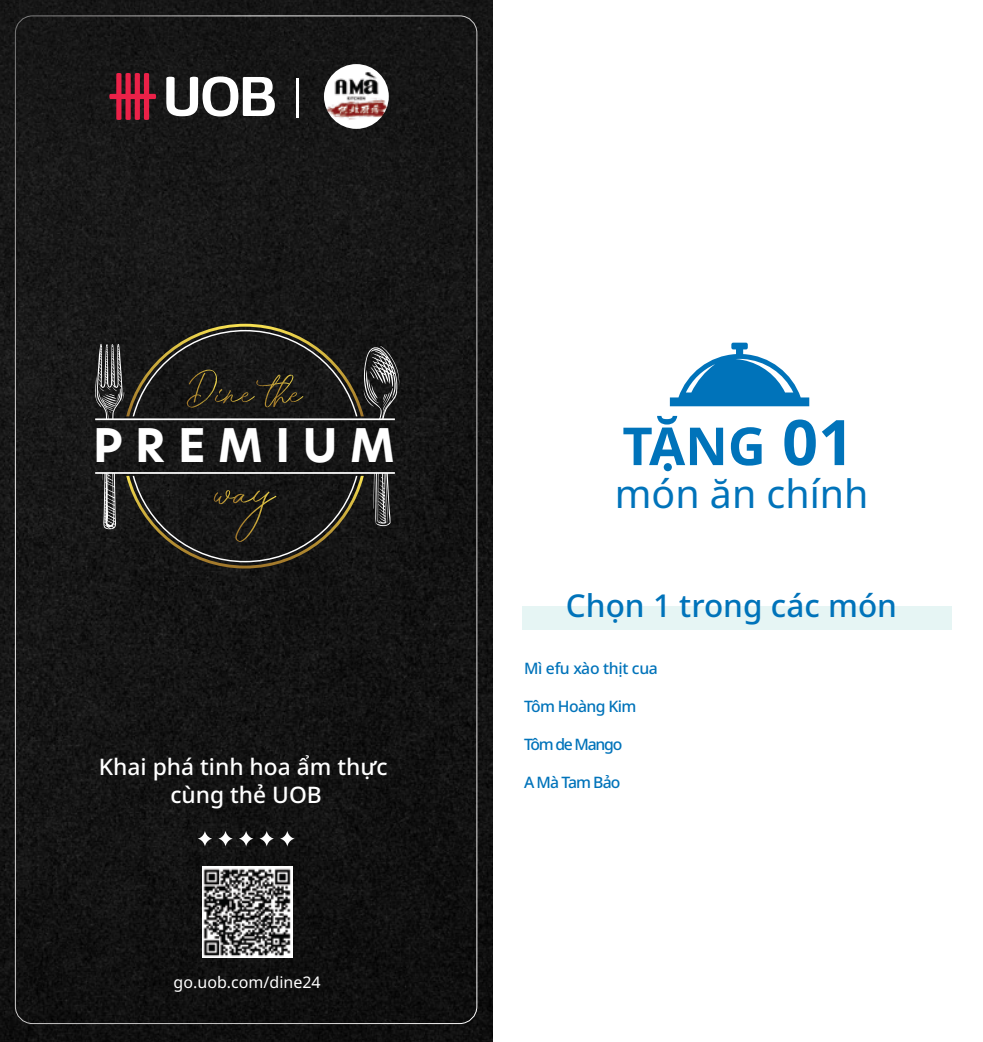
<style>
.page{position:relative;width:983px;height:1042px;background:#fff}
.page>*{position:absolute;margin:0;border:0;box-sizing:border-box;transform-origin:0 0}
.t1{font:700 52.32px "Noto Sans";color:#0073ba}
.t2{font:700 45.32px "New Hero";letter-spacing:.28em;color:#fff}
.t3{font:39.2px "Noto Sans";color:#0073ba}
.t4{font:500 31.5px "Noto Sans";color:#0073ba}
.t5{font:500 22.75px/27.3px "Noto Sans";color:#fff;text-align:center}
.t6{font:15.92px "Noto Sans";color:#fff}
.t7{font:500 15.75px "Noto Sans";letter-spacing:-.04em;color:#0073ba}
.t8{font:500 15.75px "Noto Sans";letter-spacing:-.02em;color:#0073ba}
.t9{font:500 15.75px "Noto Sans";letter-spacing:-.08em;color:#0073ba}
.s1{font-size:62.82px}
</style>
<div class="page">
<div style="left:663px;top:463px;width:8px;height:8px;background:#0073ba;border-radius:50%"></div>
<svg style="left:669px;top:343px;width:140px;height:63px"></svg>
<img style="left:0;top:0;width:492px;height:1042px">
<hr style="left:95px;top:418px;width:300px;height:2px;background:#fff">
<hr style="left:95px;top:472px;width:300px;height:2px;background:#fff">
<svg style="left:373px;top:473px;width:17px;height:54px"></svg>
<svg style="left:102px;top:473px;width:15px;height:56px"></svg>
<svg style="left:95px;top:324px;width:304px;height:95px;background:#2d2b26"></svg>
<svg style="left:126px;top:476px;width:238px;height:92px;background:#23211b"></svg>
<img style="left:202px;top:867px;width:90px;height:90px">
<svg style="left:198px;top:830px;width:14px;height:16px"></svg>
<svg style="left:218px;top:830px;width:15px;height:16px"></svg>
<svg style="left:239px;top:830px;width:14px;height:16px"></svg>
<svg style="left:259px;top:830px;width:15px;height:16px"></svg>
<svg style="left:280px;top:830px;width:14px;height:16px"></svg>
<div style="left:521px;top:606px;width:430px;height:24px;background:#e6f5f4"></div>
<svg style="left:109px;top:73px;width:47px;height:47px;background:#801c2f"></svg>
<svg style="left:166px;top:76px;width:109px;height:40px"></svg>
<hr style="left:297px;top:78px;width:2px;height:39px;background:#fff">
<img style="left:324px;top:64px;width:64px;height:65px;border-radius:32px">
<h2 class="t2" style="left:93px;top:415px;width:303px">PREMIUM</h2>
<p class="t5" style="left:99px;top:754px;width:290px">Khai phá tinh hoa ẩm thực cùng thẻ UOB</p>
<p class="t6" style="left:174px;top:973px;width:148px">go.uob.com/dine24</p>
<h1 class="t1" style="left:622px;top:416px;width:233px">TĂNG <span class="s1">01</span></h1>
<h3 class="t3" style="left:614px;top:472px;width:255px">món ăn chính</h3>
<h3 class="t4" style="left:566px;top:588px;width:332px">Chọn 1 trong các món</h3>
<p class="t8" style="left:524px;top:660px;width:135px">Mì efu xào thịt cua</p>
<p class="t7" style="left:524px;top:697px;width:114px">Tôm Hoàng Kim</p>
<p class="t9" style="left:524px;top:735px;width:100px">Tôm de Mango</p>
<p class="t7" style="left:524px;top:773px;width:98px">A Mà Tam Bảo</p>
</div>
